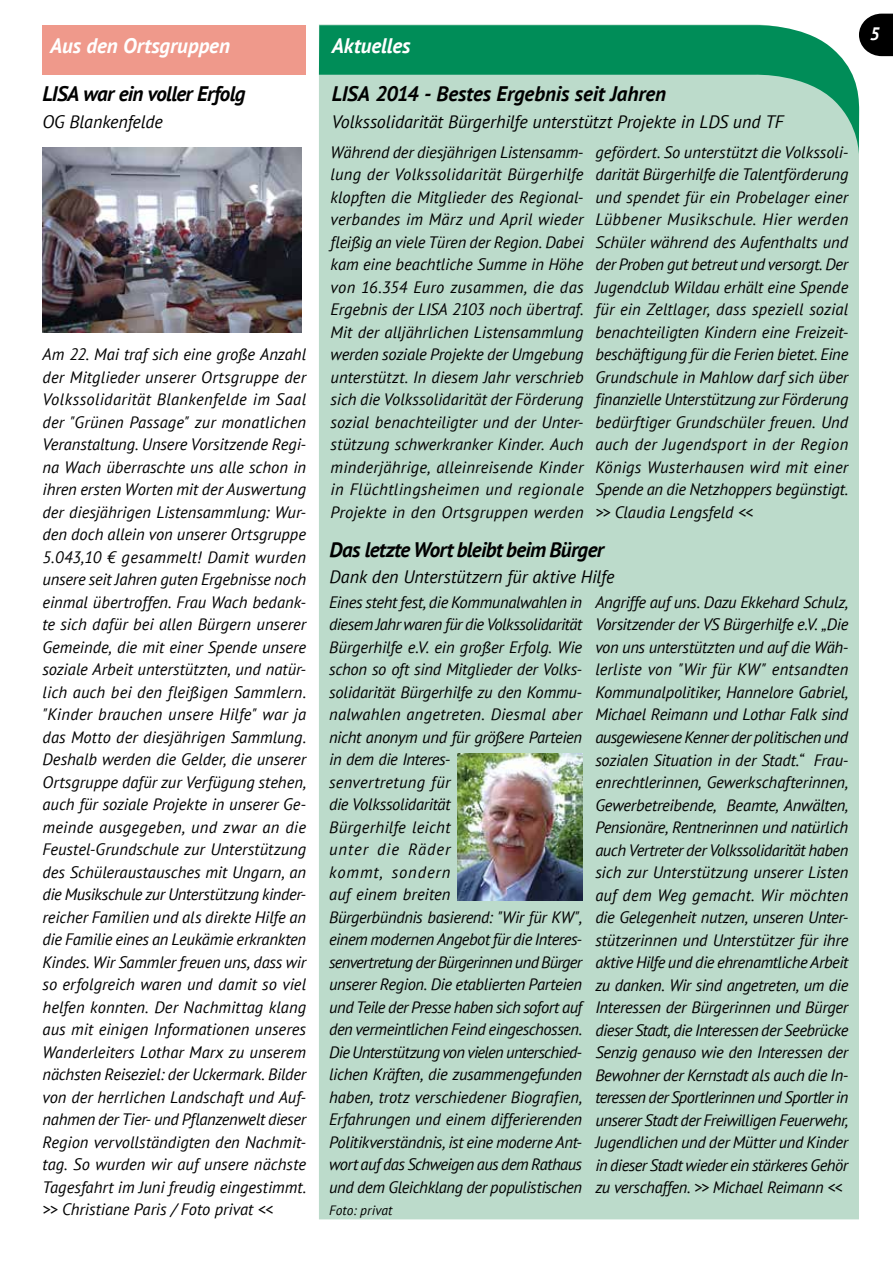
<style>
.page{position:relative;width:893px;height:1263px;background:#fff}
.page>*{position:absolute;margin:0;border:0;box-sizing:border-box;transform-origin:0 0}
.t1{font:italic 700 21px "PT Sans";letter-spacing:-.025em;color:#000}
.t2{font:italic 700 21px "PT Sans";letter-spacing:-.005em;color:#000}
.t3{font:italic 700 21px "PT Sans";color:#fff}
.t4{font:italic 18px "PT Sans";letter-spacing:-.005em;color:#000}
.t5{font:italic 700 18px "PT Sans";color:#fff}
.t6{font:italic 16.5px/22.5px "PT Sans";letter-spacing:-.02em;color:#000;text-align:justify}
.t7{font:italic 13.5px "PT Sans";letter-spacing:.01em;color:#000}
</style>
<div class="page">
<svg style="left:860px;top:14px;width:33px;height:42px"></svg>
<div style="left:319px;top:24px;width:540px;height:1195px;background:#bcdbcb"></div>
<svg style="left:319px;top:25px;width:541px;height:130px;background:#75bea0"></svg>
<div style="left:43px;top:25px;width:263px;height:49px;background:#ef998b"></div>
<img style="left:457px;top:754px;width:125px;height:146px">
<img style="left:43px;top:147px;width:259px;height:185px">
<p class="t3" style="left:50px;top:31px;width:181px">Aus den Ortsgruppen</p>
<p class="t3" style="left:332px;top:31px;width:80px">Aktuelles</p>
<p class="t1" style="left:43px;top:79px;width:204px">LISA war ein voller Erfolg</p>
<p class="t4" style="left:43px;top:110px;width:122px">OG Blankenfelde</p>
<p class="t6" style="left:43px;top:343px;width:265px">Am 22. Mai traf sich eine große Anzahl der Mitglieder unserer Ortsgruppe der Volkssolidarität Blankenfelde im Saal der "Grünen Passage" zur monatlichen Veranstaltung. Unsere Vorsitzende Regi&shy;na Wach überraschte uns alle schon in ihren ersten Worten mit der Auswertung der diesjährigen Listensammlung: Wur&shy;den doch allein von unserer Ortsgruppe 5.043,10 € gesammelt! Damit wurden unsere seit Jahren guten Ergebnisse noch einmal übertroffen. Frau Wach bedank&shy;te sich dafür bei allen Bürgern unserer Gemeinde, die mit einer Spende unsere soziale Arbeit unterstützten, und natür&shy;lich auch bei den fleißigen Sammlern. "Kinder brauchen unsere Hilfe" war ja das Motto der diesjährigen Sammlung.<br>Deshalb werden die Gelder, die unserer Ortsgruppe dafür zur Verfügung stehen, auch für soziale Projekte in unserer Ge&shy;meinde ausgegeben, und zwar an die Feustel-Grundschule zur Unterstützung des Schüleraustausches mit Ungarn, an die Musikschule zur Unterstützung kinder&shy;reicher Familien und als direkte Hilfe an die Familie eines an Leukämie erkrankten Kindes. Wir Sammler freuen uns, dass wir so erfolgreich waren und damit so viel helfen konnten. Der Nachmittag klang aus mit einigen Informationen unseres Wanderleiters Lothar Marx zu unserem nächsten Reiseziel: der Uckermark. Bilder von der herrlichen Landschaft und Auf&shy;nahmen der Tier- und Pflanzenwelt dieser Region vervollständigten den Nachmit&shy;tag. So wurden wir auf unsere nächste Tagesfahrt im Juni freudig eingestimmt. &gt;&gt; Christiane Paris / Foto privat &lt;&lt;</p>
<p class="t2" style="left:332px;top:79px;width:336px">LISA 2014 - Bestes Ergebnis seit Jahren</p>
<p class="t4" style="left:332px;top:110px;width:453px">Volkssolidarität Bürgerhilfe unterstützt Projekte in LDS und TF</p>
<p class="t6" style="left:331px;top:140px;width:255px">Während der diesjährigen Listensamm&shy;lung der Volkssolidarität Bürgerhilfe klopften die Mitglieder des Regional&shy;verbandes im März und April wieder fleißig an viele Türen der Region. Dabei kam eine beachtliche Summe in Höhe von 16.354 Euro zusammen, die das Ergebnis der LISA 2103 noch übertraf.<br>Mit der alljährlichen Listensammlung werden soziale Projekte der Umgebung unterstützt. In diesem Jahr verschrieb sich die Volkssolidarität der Förderung sozial benachteiligter und der Unter&shy;stützung schwerkranker Kinder. Auch minderjährige, alleinreisende Kinder in Flüchtlingsheimen und regionale Projekte in den Ortsgruppen werden</p>
<p class="t6" style="left:595px;top:140px;width:255px">gefördert. So unterstützt die Volkssoli&shy;darität Bürgerhilfe die Talentförderung und spendet für ein Probelager einer Lübbener Musikschule. Hier werden Schüler während des Aufenthalts und der Proben gut betreut und versorgt. Der Jugendclub Wildau erhält eine Spende für ein Zeltlager, dass speziell sozial benachteiligten Kindern eine Freizeit&shy;beschäftigung für die Ferien bietet. Eine Grundschule in Mahlow darf sich über finanzielle Unterstützung zur Förderung bedürftiger Grundschüler freuen. Und auch der Jugendsport in der Region Königs Wusterhausen wird mit einer Spende an die Netzhoppers begünstigt. &gt;&gt; Claudia Lengsfeld &lt;&lt;</p>
<p class="t1" style="left:330px;top:535px;width:276px">Das letzte Wort bleibt beim Bürger</p>
<p class="t4" style="left:330px;top:566px;width:286px">Dank den Unterstützern für aktive Hilfe</p>
<p class="t6" style="left:329px;top:590px;width:255px;text-align:left">Eines steht fest, die Kommunalwahlen in diesem Jahr waren für die Volkssolidarität Bürgerhilfe e.V. ein großer Erfolg. Wie schon so oft sind Mitglieder der Volks&shy;solidarität Bürgerhilfe zu den Kommu&shy;nalwahlen angetreten. Diesmal aber nicht anonym und für größere Parteien in dem die Interes-<br>senvertretung für<br>die Volkssolidarität<br>Bürgerhilfe leicht<br>unter die Räder<br>kommt, sondern<br>auf einem breiten<br>Bürgerbündnis basierend: "Wir für KW", einem modernen Angebot für die Interes&shy;senvertretung der Bürgerinnen und Bürger unserer Region. Die etablierten Parteien und Teile der Presse haben sich sofort auf den vermeintlichen Feind eingeschossen.<br>Die Unterstützung von vielen unterschied&shy;lichen Kräften, die zusammengefunden haben, trotz verschiedener Biografien, Erfahrungen und einem differierenden Politikverständnis, ist eine moderne Ant&shy;wort auf das Schweigen aus dem Rathaus und dem Gleichklang der populistischen</p>
<p class="t7" style="left:329px;top:1202px;width:65px">Foto: privat</p>
<p class="t6" style="left:595px;top:590px;width:255px">Angriffe auf uns. Dazu Ekkehard Schulz, Vorsitzender der VS Bürgerhilfe e.V. „Die von uns unterstützten und auf die Wäh&shy;lerliste von "Wir für KW" entsandten Kommunalpolitiker, Hannelore Gabriel, Michael Reimann und Lothar Falk sind ausgewiesene Kenner der politischen und sozialen Situation in der Stadt.“ Frau&shy;enrechtlerinnen, Gewerkschafterinnen, Gewerbetreibende, Beamte, Anwälten, Pensionäre, Rentnerinnen und natürlich auch Vertreter der Volkssolidarität haben sich zur Unterstützung unserer Listen auf dem Weg gemacht. Wir möchten die Gelegenheit nutzen, unseren Unter&shy;stützerinnen und Unterstützer für ihre aktive Hilfe und die ehrenamtliche Arbeit zu danken. Wir sind angetreten, um die Interessen der Bürgerinnen und Bürger dieser Stadt, die Interessen der Seebrücke Senzig genauso wie den Interessen der Bewohner der Kernstadt als auch die In&shy;teressen der Sportlerinnen und Sportler in unserer Stadt der Freiwilligen Feuerwehr, Jugendlichen und der Mütter und Kinder in dieser Stadt wieder ein stärkeres Gehör zu verschaffen. &gt;&gt; Michael Reimann &lt;&lt;</p>
<p class="t5" style="left:870px;top:22px;width:11px">5</p>
</div>
